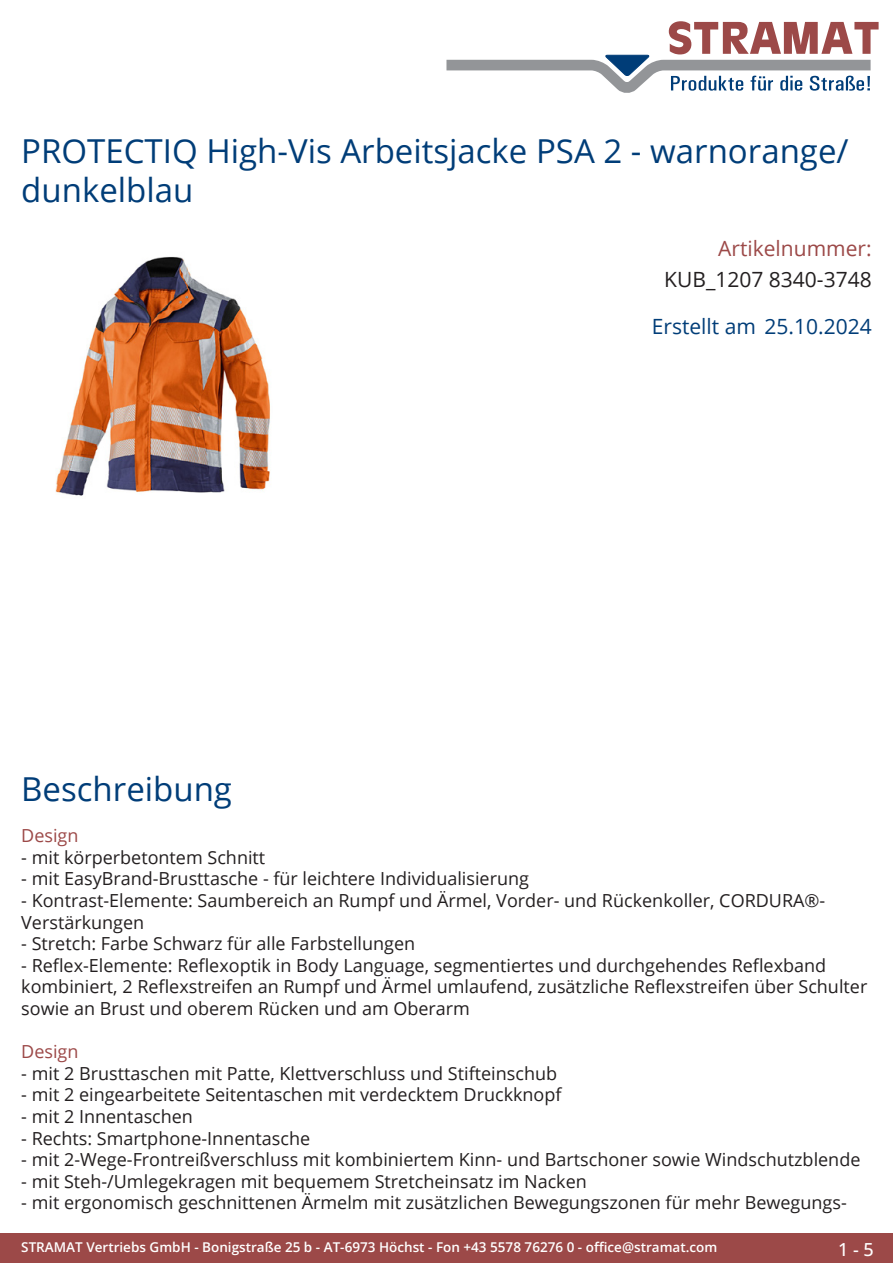
<style>
.page{position:relative;width:893px;height:1263px;background:#fff}
.page>*{position:absolute;margin:0;border:0;box-sizing:border-box;transform-origin:0 0}
.Produkttitel{font:33px/39.6px "Open Sans";color:#003d78}
.Erstellungsdatum{font:21px "Open Sans";color:#003d78}
.TechDaten_Inhalt{font:21px "Open Sans";color:#231f20}
.TechDaten_Überschrif{font:21px "Open Sans";color:#9c4948}
.Beschreibung_Text{font:18px/21.6px "Open Sans";color:#231f20}
.Beschreibung_Text-2{font:18px "Open Sans";color:#9c4948}
.t1{font:500 18px "Open Sans";color:#fff}
.t2{font:600 13.5px "Open Sans";color:#fff}
</style>
<div class="page">
<div style="left:0;top:1233px;width:893px;height:30px;background:#9c4948"></div>
<svg style="left:446px;top:21px;width:433px;height:72px"></svg>
<img style="left:55px;top:257px;width:215px;height:239px">
<p class="Produkttitel" style="left:21px;top:130px;width:829px">PROTECTIQ High-Vis Arbeitsjacke PSA 2 - warnorange/ dunkelblau</p>
<p class="TechDaten_Überschrif" style="left:718px;top:234px;width:155px">Artikelnummer:</p>
<p class="TechDaten_Inhalt" style="left:664px;top:265px;width:209px">KUB_1207 8340-3748</p>
<p class="Erstellungsdatum" style="left:652px;top:312px;width:221px">Erstellt am 25.10.2024</p>
<p class="Produkttitel" style="left:21px;top:768px;width:212px">Beschreibung</p>
<p class="Beschreibung_Text-2" style="left:21px;top:823px;width:59px">Design</p>
<p class="Beschreibung_Text" style="left:21px;top:846px;width:246px">- mit körperbetontem Schnitt</p>
<p class="Beschreibung_Text" style="left:21px;top:867px;width:509px">- mit EasyBrand-Brusttasche - für leichtere Individualisierung</p>
<p class="Beschreibung_Text" style="left:21px;top:889px;width:806px">- Kontrast-Elemente: Saumbereich an Rumpf und Ärmel, Vorder- und Rückenkoller, CORDURA®-<br>Verstärkungen</p>
<p class="Beschreibung_Text" style="left:21px;top:932px;width:396px">- Stretch: Farbe Schwarz für alle Farbstellungen</p>
<p class="Beschreibung_Text" style="left:21px;top:954px;width:848px">- Reflex-Elemente: Reflexoptik in Body Language, segmentiertes und durchgehendes Reflexband kombiniert, 2 Reflexstreifen an Rumpf und Ärmel umlaufend, zusätzliche Reflexstreifen über Schulter sowie an Brust und oberem Rücken und am Oberarm</p>
<p class="Beschreibung_Text-2" style="left:21px;top:1039px;width:59px">Design</p>
<p class="Beschreibung_Text" style="left:21px;top:1062px;width:537px">- mit 2 Brusttaschen mit Patte, Klettverschluss und Stifteinschub</p>
<p class="Beschreibung_Text" style="left:21px;top:1083px;width:542px">- mit 2 eingearbeitete Seitentaschen mit verdecktem Druckknopf</p>
<p class="Beschreibung_Text" style="left:21px;top:1105px;width:173px">- mit 2 Innentaschen</p>
<p class="Beschreibung_Text" style="left:21px;top:1127px;width:290px">- Rechts: Smartphone-Innentasche</p>
<p class="Beschreibung_Text" style="left:21px;top:1148px;width:841px">- mit 2-Wege-Frontreißverschluss mit kombiniertem Kinn- und Bartschoner sowie Windschutzblende</p>
<p class="Beschreibung_Text" style="left:21px;top:1170px;width:567px">- mit Steh-/Umlegekragen mit bequemem Stretcheinsatz im Nacken</p>
<p class="Beschreibung_Text" style="left:21px;top:1191px;width:825px">- mit ergonomisch geschnittenen Ärmelm mit zusätzlichen Bewegungszonen für mehr Bewegungs-</p>
<p class="t2" style="left:21px;top:1238px;width:698px">STRAMAT Vertriebs GmbH - Bonigstraße 25 b - AT-6973 Höchst - Fon +43 5578 76276 0 - office@stramat.com</p>
<p class="t1" style="left:838px;top:1237px;width:37px">1 - 5</p>
</div>
